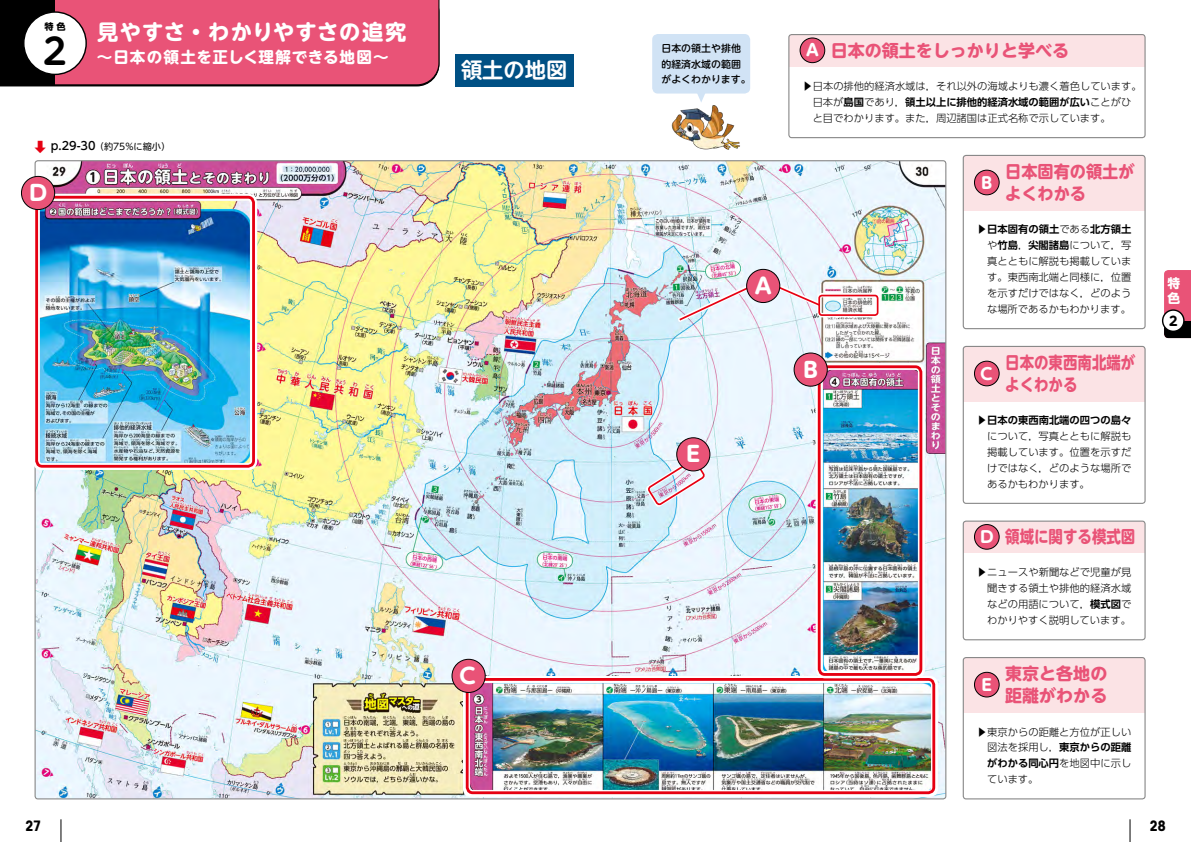
<style>
.page{position:relative;width:1191px;height:842px;background:#fff}
.page>*{position:absolute;margin:0;border:0;box-sizing:border-box;transform-origin:0 0}
.t1{font:700 35.4px "UD Shin M Go Pro De";color:#000}
.t2{font:700 21.4px "UD Shin M Go Pro";color:#fff}
.t3{font:700 21.3px "UD Shin M Go Pr 6 N";letter-spacing:.05em;color:#fff}
.t4{font:700 21.3px "UD Shin M Go Pr 6 N De";color:#fff}
.t5{font:700 17px/22.7px "UD Shin M Go Pr 6 N";color:#e95377}
.t6{font:700 17px/22.7px "UD Shin M Go Pr 6 N";color:#e95377;scale:.85 1}
.t7{font:700 17px/22.7px "UD Shin M Go Pr 6 N";color:#e95377;scale:.95 1}
.t8{font:700 16px "UD Shin M Go Pro";color:#fff}
.t9{font:700 15.6px "UD Shin M Go Pr 6 N";letter-spacing:.04em;color:#fff}
.t10{font:700 condensed 14.2px "ITC Avant Garde Std";color:#000}
.t11{font:700 12.8px/15px "UD Shin M Go Pr 6 N";color:#fff}
.t12{font:700 12.8px "UD Shin M Go Pro";color:#000}
.t13{font:300 10.3px/15.9px "UD Shin Go Pr 6 N";color:#000;text-align:justify}
.t14{font:700 10.3px "UD Shin Go Pr 6 N De";color:#000}
.t15{font:500 9.9px/15.6px "UD Shin M Go Pr 6 N";color:#000}
.t16{font:9.2px "UD Shin M Go Pr 6 N";color:#000}
.t17{font:700 9.2px "UD Shin M Go Pr 6 N";color:#000}
.s1{font-family:"Gothic MB101 Pr 6";font-weight:500;font-size:13.6px;color:#e60012}
.s2{font-weight:500;font-size:11.3px}
.s3{font-family:"UD Shin M Go Pro";font-size:16px;color:#fff}
.s4{font-family:"UD Shin Go Pr 6 N De";font-weight:700}
.s5{font-family:"UD Shin Go Pr 6 N";font-weight:300}
</style>
<div class="page">
<img style="left:35px;top:162px;width:909px;height:637px">
<svg style="left:0;top:0;width:440px;height:87px;background:#cd4a69"></svg>
<div style="left:24px;top:12px;width:62px;height:62px;background:#fff;border-radius:50%"></div>
<div style="left:23px;top:11px;width:64px;height:64px;border:1px solid #000;border-radius:50%"></div>
<div style="left:455px;top:54px;width:118px;height:32px;background:#005084"></div>
<div style="left:963px;top:155px;width:182px;height:55px;background:#fbe3e5"></div>
<div style="left:962px;top:155px;width:183px;height:174px;border:1px solid #898989;border-radius:3px"></div>
<div style="left:974px;top:170px;width:25px;height:25px;background:#e95377;border-radius:50%"></div>
<div style="left:974px;top:170px;width:25px;height:25px;border:1px solid #000;border-radius:50%"></div>
<div style="left:963px;top:657px;width:182px;height:55px;background:#fbe3e5"></div>
<div style="left:962px;top:657px;width:183px;height:142px;border:1px solid #898989;border-radius:3px"></div>
<div style="left:974px;top:672px;width:25px;height:25px;background:#e95377;border-radius:50%"></div>
<div style="left:974px;top:672px;width:25px;height:25px;border:1px solid #000;border-radius:50%"></div>
<div style="left:963px;top:521px;width:182px;height:32px;background:#fbe3e5"></div>
<div style="left:962px;top:521px;width:183px;height:119px;border:1px solid #898989;border-radius:3px"></div>
<div style="left:974px;top:524px;width:25px;height:25px;background:#e95377;border-radius:50%"></div>
<div style="left:974px;top:524px;width:25px;height:26px;border:1px solid #000;border-radius:50%"></div>
<div style="left:789px;top:35px;width:356px;height:32px;background:#fbe3e5"></div>
<div style="left:788px;top:34px;width:357px;height:104px;border:1px solid #898989;border-radius:3px"></div>
<div style="left:800px;top:38px;width:24px;height:25px;background:#e95377;border-radius:50%"></div>
<div style="left:799px;top:38px;width:26px;height:25px;border:1px solid #000;border-radius:50%"></div>
<div style="left:652px;top:34px;width:98px;height:60px;background:#d1e3f5;border-radius:6px"></div>
<svg style="left:696px;top:93px;width:10px;height:4px"></svg>
<div style="left:963px;top:346px;width:182px;height:55px;background:#fbe3e5"></div>
<div style="left:962px;top:346px;width:183px;height:158px;border:1px solid #898989;border-radius:3px"></div>
<div style="left:974px;top:361px;width:25px;height:25px;background:#e95377;border-radius:50%"></div>
<div style="left:974px;top:361px;width:25px;height:25px;border:1px solid #000;border-radius:50%"></div>
<svg style="left:755px;top:284px;width:125px;height:38px"></svg>
<svg style="left:773px;top:283px;width:48px;height:24px"></svg>
<svg style="left:677px;top:283px;width:78px;height:39px;background:#d9dae5"></svg>
<div style="left:818px;top:295px;width:60px;height:21px;border:2px solid #e60012;border-radius:3px"></div>
<img style="left:463px;top:676px;width:474px;height:120px">
<div style="left:466px;top:678px;width:469px;height:116px;border:3px solid #e60012;border-radius:6px"></div>
<img style="left:815px;top:363px;width:109px;height:315px">
<div style="left:817px;top:365px;width:105px;height:311px;border:3px solid #e60012;border-radius:6px"></div>
<img style="left:33px;top:193px;width:224px;height:277px">
<div style="left:35px;top:196px;width:220px;height:272px;border:3px solid #e60012;border-radius:6px"></div>
<svg style="left:644px;top:456px;width:64px;height:53px;background:#dddae6"></svg>
<div style="left:746px;top:269px;width:34px;height:34px;background:#e95377;border-radius:50%"></div>
<div style="left:746px;top:269px;width:34px;height:34px;border:1px solid #000;border-radius:50%"></div>
<div style="left:452px;top:659px;width:33px;height:33px;background:#e95377;border-radius:50%"></div>
<div style="left:451px;top:659px;width:34px;height:34px;border:1px solid #000;border-radius:50%"></div>
<div style="left:676px;top:438px;width:34px;height:33px;background:#e95377;border-radius:50%"></div>
<div style="left:676px;top:437px;width:34px;height:34px;border:1px solid #000;border-radius:50%"></div>
<div style="left:794px;top:353px;width:33px;height:33px;background:#e95377;border-radius:50%"></div>
<div style="left:793px;top:353px;width:34px;height:34px;border:1px solid #000;border-radius:50%"></div>
<div style="left:21px;top:176px;width:34px;height:34px;background:#e95377;border-radius:50%"></div>
<div style="left:21px;top:176px;width:34px;height:34px;border:1px solid #000;border-radius:50%"></div>
<img style="left:671px;top:97px;width:69px;height:53px">
<svg style="left:1164px;top:270px;width:27px;height:51px"></svg>
<div style="left:1164px;top:321px;width:27px;height:17px;background:#000"></div>
<div style="left:1162px;top:310px;width:21px;height:21px;background:#fff;border-radius:50%"></div>
<div style="left:1161px;top:309px;width:23px;height:23px;border:1px solid #000;border-radius:50%"></div>
<svg style="left:1129px;top:819px;width:1px;height:23px"></svg>
<svg style="left:61px;top:819px;width:1px;height:23px"></svg>
<p class="t17" style="left:44px;top:18px;width:23px">特色</p>
<h1 class="t1" style="left:43px;top:23px;width:25px">2</h1>
<h3 class="t3" style="left:97px;top:14px;width:311px">見やすさ・わかりやすさの追究</h3>
<h3 class="t9" style="left:97px;top:43px;width:293px">～日本の領土を正しく理解できる地図～</h3>
<p class="t16" style="left:33px;top:139px;width:138px"><span class="s1">⬇</span> <span class="s2">p.29-30</span> （約75%に縮小）</p>
<h2 class="t2" style="left:29px;top:175px;width:20px">D</h2>
<h3 class="t4" style="left:461px;top:52px;width:108px">領土の地図</h3>
<h2 class="t2" style="left:459px;top:658px;width:18px">C</h2>
<p class="t15" style="left:661px;top:40px;width:81px">日本の領土や排他</p>
<h3 class="t5" style="left:806px;top:38px;width:264px"><span class="s3">A</span> 日本の領土をしっかりと学べる</h3>
<p class="t15" style="left:661px;top:55px;width:91px">的経済水域の範囲がよくわかります。</p>
<p class="t13" style="left:802px;top:78px;width:341px"><span class="s4">▶</span>日本の排他的経済水域は，それ以外の海域よりも濃く着色しています。</p>
<p class="t14" style="left:812px;top:93px;width:320px"><span class="s5">日本が</span>島国<span class="s5">であり，</span>領土以上に排他的経済水域の範囲が広い<span class="s5">ことがひ</span></p>
<p class="t13" style="left:812px;top:109px;width:299px">と目でわかります。また，周辺諸国は正式名称で示しています。</p>
<h2 class="t2" style="left:686px;top:437px;width:16px">E</h2>
<h2 class="t2" style="left:754px;top:268px;width:18px">A</h2>
<h2 class="t2" style="left:803px;top:352px;width:16px">B</h2>
<h3 class="t7" style="left:1005px;top:159px;width:138px">日本固有の領土がよくわかる</h3>
<h3 class="t8" style="left:981px;top:169px;width:13px">B</h3>
<p class="t14" style="left:977px;top:221px;width:156px"><span class="s5">▶</span>日本固有の領土<span class="s5">である</span>北方領土</p>
<p class="t13" style="left:987px;top:237px;width:146px">や<span class="s4">竹島</span>，<span class="s4">尖閣諸島</span>について，写真とともに解説も掲載しています。東西南北端と同様に，位置を示すだけではなく，どのような場所であるかもわかります。</p>
<h3 class="t6" style="left:1005px;top:350px;width:155px">日本の東西南北端がよくわかる</h3>
<p class="t14" style="left:977px;top:412px;width:156px"><span class="s5">▶</span>日本の東西南北端の四つの島々</p>
<p class="t13" style="left:987px;top:428px;width:146px">について，写真とともに解説も掲載しています。位置を示すだけではなく，どのような場所であるかもわかります。</p>
<h3 class="t8" style="left:980px;top:361px;width:14px">C</h3>
<h3 class="t6" style="left:980px;top:524px;width:184px"><span class="s3">D</span> 領域に関する模式図</h3>
<p class="t13" style="left:987px;top:564px;width:146px;text-indent:-10px">▶ニュースや新聞などで児童が見聞きする領土や排他的経済水域などの用語について，<span class="s4">模式図</span>でわかりやすく説明しています。</p>
<h3 class="t5" style="left:1005px;top:661px;width:104px">東京と各地の距離がわかる</h3>
<h3 class="t8" style="left:981px;top:672px;width:12px">E</h3>
<p class="t13" style="left:977px;top:723px;width:156px;text-align:right">▶東京からの距離と方位が正しい図法を採用し，<span class="s4">東京からの距離</span></p>
<p class="t14" style="left:987px;top:755px;width:146px">がわかる同心円<span class="s5">を地図中に示し</span></p>
<p class="t13" style="left:987px;top:771px;width:53px">ています。</p>
<p class="t11" style="left:1167px;top:275px;width:14px">特色</p>
<p class="t12" style="left:1169px;top:310px;width:10px">2</p>
<h3 class="t10" style="left:25px;top:817px;width:17px">27</h3>
<h3 class="t10" style="left:1149px;top:817px;width:17px">28</h3>
</div>
